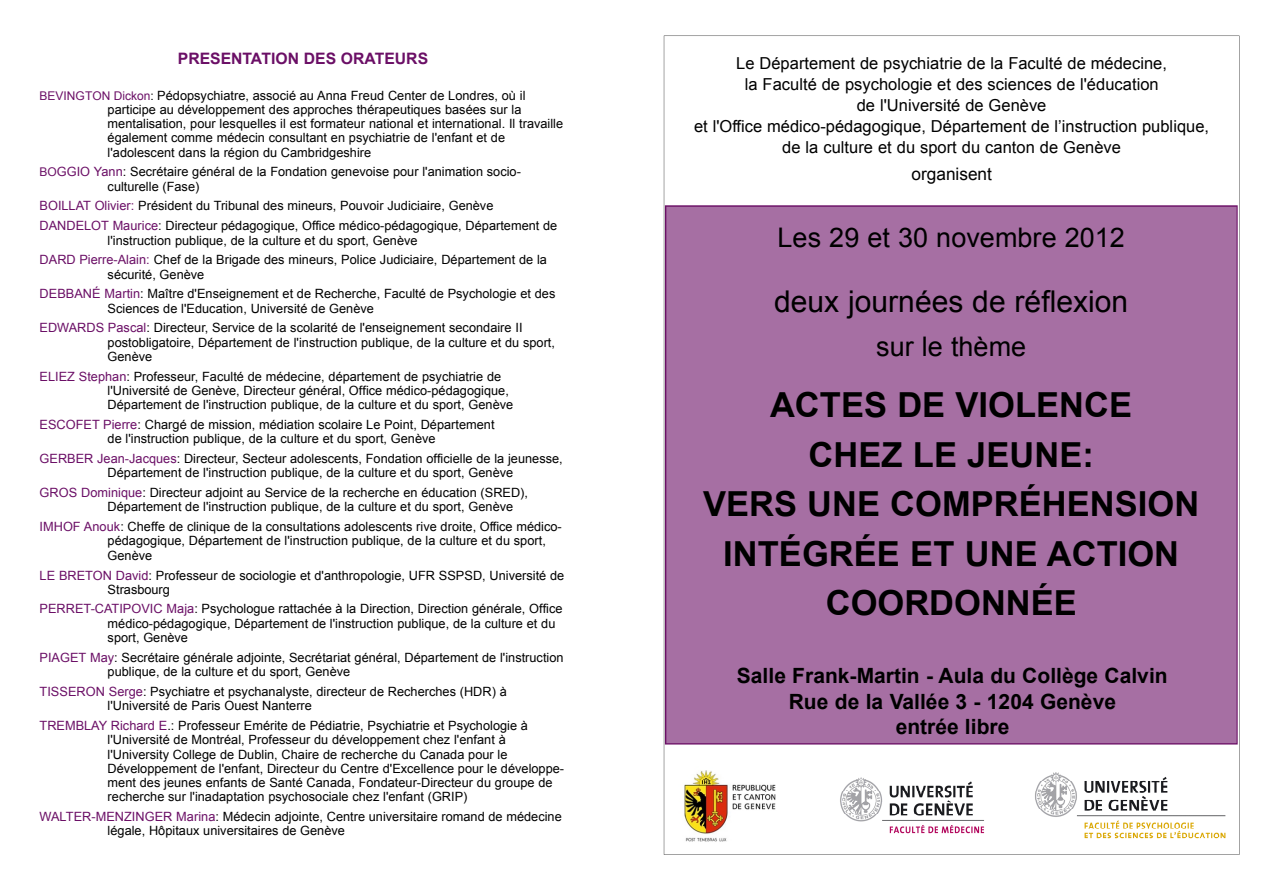
<style>
.page{position:relative;width:1263px;height:893px;background:#fff}
.page>*{position:absolute;margin:0;border:0;box-sizing:border-box;transform-origin:0 0}
.t1{font:700 34.5px/49.5px "Arial";color:#000;text-align:center}
.t2{font:30px "Arial";color:#000}
.t3{font:27px "Arial";color:#000}
.t4{font:700 21px/25.5px "Arial";color:#000;text-align:center}
.t5{font:17.25px "Arial";color:#000}
.t6{font:16.5px/21px "Arial";color:#000;text-align:center}
.t7{font:700 15.75px "Arial";color:#6b0f66}
.t8{font:12.75px/14.2px "Arial";color:#000}
.s1{font-size:12px;color:#6b0f66}
.s2{font-size:12px}
.s3{color:#6b0f66}
</style>
<div class="page">
<svg style="left:664px;top:36px;width:574px;height:818px;fill:#a66fa3"></svg>
<p class="t7" style="left:178px;top:50px;width:252px">PRESENTATION DES ORATEURS</p>
<p class="t8" style="left:108px;top:88px;width:457px;text-indent:-68px"><span class="s1">BEVINGTON Dickon</span><span class="s2">:</span> Pédopsychiatre, associé au Anna Freud Center de Londres, où il participe au développement des approches thérapeutiques basées sur la mentalisation, pour lesquelles il est formateur national et international. Il travaille également comme médecin consultant en psychiatrie de l'enfant et de l'adolescent dans la région du Cambridgeshire</p>
<p class="t8" style="left:108px;top:165px;width:415px;text-indent:-68px"><span class="s1">BO</span><span class="s3">GGIO Yann</span>: Secrétaire général de la Fondation genevoise pour l'animation socio&shy;culturelle (Fase)</p>
<p class="t8" style="left:40px;top:196px;width:519px;line-height:19.8px"><span class="s3">BOILLAT Olivier:</span> Président du Tribunal des mineurs, Pouvoir Judiciaire, Genève<br><span class="s3">DANDELOT Maurice</span>: Directeur pédagogique, Office médico-pédagogique, Département de</p>
<p class="t8" style="left:40px;top:230px;width:509px;line-height:19.8px;text-indent:68px">l'instruction publique, de la culture et du sport, Genève<br><span class="s3">DARD Pierre-Alain:</span> Chef de la Brigade des mineurs, Police Judiciaire, Département de la</p>
<p class="t8" style="left:40px;top:264px;width:517px;line-height:19.5px;text-indent:68px">sécurité, Genève<br><span class="s3">DEBBANÉ Martin</span>: Maître d'Enseignement et de Recherche, Faculté de Psychologie et des</p>
<p class="t8" style="left:40px;top:298px;width:485px;line-height:19.8px;text-indent:68px">Sciences de l'Education, Université de Genève<br><span class="s3">EDWARDS Pascal</span>: Directeur, Service de la scolarité de l'enseignement secondaire II</p>
<p class="t8" style="left:108px;top:335px;width:449px">postobligatoire, Département de l'instruction publique, de la culture et du sport,<br>Genève</p>
<p class="t8" style="left:108px;top:369px;width:407px;text-indent:-68px"><span class="s3">ELIEZ Stephan</span>: Professeur, Faculté de médecine, département de psychiatrie de l'Université de Genève, Directeur général, Office médico-pédagogique,<br>Département de l'instruction publique, de la culture et du sport, Genève</p>
<p class="t8" style="left:108px;top:417px;width:389px;text-indent:-68px"><span class="s3">ESCOFET Pierre</span>: Chargé de mission, médiation scolaire Le Point, Département de l'instruction publique, de la culture et du sport, Genève</p>
<p class="t8" style="left:108px;top:451px;width:457px;text-indent:-68px"><span class="s3">GERBER Jean-Jacques</span>: Directeur, Secteur adolescents, Fondation officielle de la jeunesse,<br>Département de l'instruction publique, de la culture et du sport, Genève</p>
<p class="t8" style="left:108px;top:485px;width:422px;text-indent:-68px"><span class="s3">GROS Dominique</span>: Directeur adjoint au Service de la recherche en éducation (SRED),<br>Département de l'instruction publique, de la culture et du sport, Genève</p>
<p class="t8" style="left:108px;top:519px;width:456px;text-indent:-68px"><span class="s3">IMHOF Anouk</span>: Cheffe de clinique de la consultations adolescents rive droite, Office médico&shy;pédagogique, Département de l'instruction publique, de la culture et du sport,<br>Genève</p>
<p class="t8" style="left:108px;top:568px;width:458px;text-indent:-68px"><span class="s3">LE BRETON David</span>: Professeur de sociologie et d'anthropologie, UFR SSPSD, Université de<br>Strasbourg</p>
<p class="t8" style="left:108px;top:601px;width:456px;text-indent:-68px"><span class="s3">PERRET-CATIPOVIC Maja</span>: Psychologue rattachée à la Direction, Direction générale, Office médico-pédagogique, Département de l'instruction publique, de la culture et du sport, Genève</p>
<p class="t8" style="left:108px;top:650px;width:458px;text-indent:-68px"><span class="s3">PIAGET May</span>: Secrétaire générale adjointe, Secrétariat général, Département de l'instruction publique, de la culture et du sport, Genève</p>
<p class="t8" style="left:108px;top:684px;width:401px;text-indent:-68px"><span class="s3">TISSERON Serge</span>: Psychiatre et psychanalyste, directeur de Recherches (HDR) à l'Université de Paris Ouest Nanterre</p>
<p class="t8" style="left:108px;top:718px;width:458px;text-indent:-68px"><span class="s3">TREMBLAY Richard E</span>.: Professeur Emérite de Pédiatrie, Psychiatrie et Psychologie à l'Université de Montréal, Professeur du développement chez l'enfant à l'University College de Dublin, Chaire de recherche du Canada pour le Développement de l'enfant, Directeur du Centre d'Excellence pour le développe&shy;ment des jeunes enfants de Santé Canada, Fondateur-Directeur du groupe de recherche sur l'inadaptation psychosociale chez l'enfant (GRIP)</p>
<p class="t8" style="left:108px;top:809px;width:456px;text-indent:-68px"><span class="s3">WALTER-MENZINGER Marina</span>: Médecin adjointe, Centre universitaire romand de médecine légale, Hôpitaux universitaires de Genève</p>
<p class="t6" style="left:694px;top:53px;width:517px">Le Département de psychiatrie de la Faculté de médecine,<br>la Faculté de psychologie et des sciences de l'éducation<br>de l'Université de Genève<br>et l'Office médico-pédagogique, Département de l’instruction publique, de la culture et du sport du canton de Genève</p>
<h3 class="t5" style="left:912px;top:164px;width:82px">organisent</h3>
<h3 class="t3" style="left:778px;top:223px;width:349px">Les 29 et 30 novembre 2012</h3>
<h2 class="t2" style="left:774px;top:285px;width:356px">deux journées de réflexion</h2>
<h3 class="t3" style="left:876px;top:331px;width:151px">sur le thème</h3>
<h1 class="t1" style="left:703px;top:380px;width:498px">ACTES DE VIOLENCE<br>CHEZ LE JEUNE:<br>VERS UNE COMPRÉHENSION<br>INTÉGRÉE ET UNE ACTION<br>COORDONNÉE</h1>
<h3 class="t4" style="left:737px;top:663px;width:432px">Salle Frank-Martin - Aula du Collège Calvin<br>Rue de la Vallée 3 - 1204 Genève<br>entrée libre</h3>
</div>
